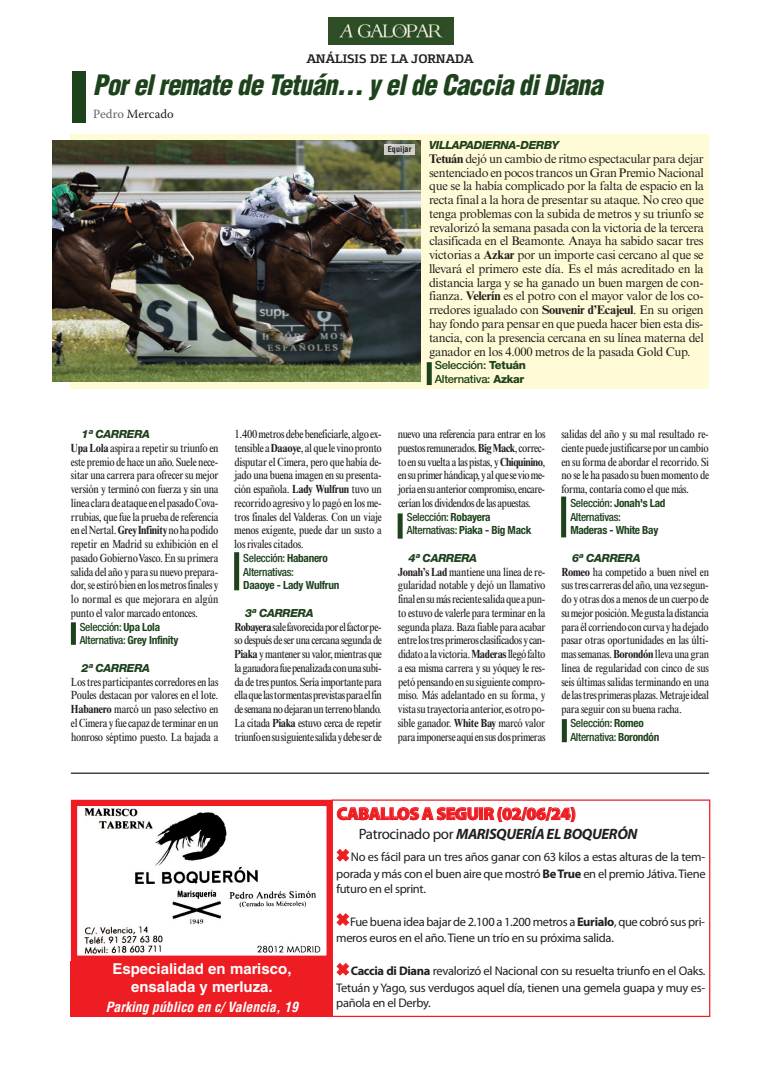
<style>
.page{position:relative;width:780px;height:1088px;background:#fff}
.page>*{position:absolute;margin:0;border:0;box-sizing:border-box;transform-origin:0 0}
.t1{font:italic 900 condensed 27.5px "Helvetica LT Std";letter-spacing:-.025em;color:#1e421c;scale:.96 1}
.t2{font:900 17.5px "Myriad Pro";letter-spacing:-.025em;color:#ee1d23}
.t3{font:700 15px/18px "Helvetica LT Std";color:#fff;text-align:center}
.t4{font:italic 700 15px "Myriad Pro";letter-spacing:-.025em;color:#231f20}
.t5{font:italic 700 condensed 13.75px "Helvetica LT Std";color:#fff}
.t6{font:12.5px/13.8px "Times New Roman MT Std";letter-spacing:-.025em;color:#231f20;text-align:justify}
.t7{font:12.5px/16.5px "Myriad Pro";letter-spacing:-.025em;color:#231f20}
.t8{font:700 12.5px "Bankinter Text";color:#231f20}
.t9{font:12.5px "Warnock Pro";color:#231f20}
.t10{font:condensed 11.88px/13.8px "Times New Roman MT Std";letter-spacing:-.025em;color:#231f20;text-align:justify}
.t11{font:500 condensed 11.25px/13.8px "Helvetica Neue LT Std";letter-spacing:-.025em;color:#1e421c}
.t12{font:italic 800 11.25px "Helvetica Neue LT Std";letter-spacing:-.025em;color:#1e421c}
.t13{font:700 condensed 11.25px "Helvetica Neue LT Std";letter-spacing:-.025em;color:#1e421c}
.t14{font:500 11.25px/13.8px "Helvetica Neue LT Std";letter-spacing:-.025em;color:#1e421c}
.t15{font:700 condensed 8.12px "Helvetica LT Std";color:#231f20}
.s1{color:#636366}
.s2{font-weight:700}
.s3{font-weight:800}
.s4{font-weight:400;font-style:normal}
.s5{color:#ee1d23}
</style>
<div class="page">
<img style="left:329px;top:17px;width:125px;height:27px">
<div style="left:71px;top:134px;width:638px;height:255px;background:#fffbd6"></div>
<div style="left:426px;top:362px;width:5px;height:23px;background:#1e421c"></div>
<div style="left:561px;top:496px;width:5px;height:41px;background:#1e421c"></div>
<div style="left:72px;top:71px;width:14px;height:52px;background:#1e421c"></div>
<div style="left:71px;top:622px;width:5px;height:23px;background:#1e421c"></div>
<div style="left:397px;top:513px;width:5px;height:26px;background:#1e421c"></div>
<div style="left:234px;top:552px;width:5px;height:38px;background:#1e421c"></div>
<div style="left:562px;top:719px;width:5px;height:23px;background:#1e421c"></div>
<img style="left:52px;top:141px;width:368px;height:240px">
<div style="left:331px;top:799px;width:379px;height:218px;border:1px solid #ee1d23"></div>
<svg style="left:337px;top:807px;width:141px;height:13px"></svg>
<div style="left:479px;top:807px;width:4px;height:13px;border:1px solid #ee1d23"></div>
<svg style="left:484px;top:807px;width:91px;height:15px"></svg>
<svg style="left:336px;top:849px;width:13px;height:12px"></svg>
<svg style="left:336px;top:913px;width:13px;height:13px"></svg>
<svg style="left:336px;top:963px;width:13px;height:12px"></svg>
<hr style="left:71px;top:772px;width:638px;height:2px;background:#231f20">
<img style="left:84px;top:808px;width:237px;height:146px">
<div style="left:71px;top:800px;width:262px;height:162px;border:6px solid #ee1d23"></div>
<div style="left:71px;top:961px;width:262px;height:56px;background:#ee1d23"></div>
<img style="left:385px;top:145px;width:29px;height:10px">
<p class="t8" style="left:307px;top:51px;width:168px">ANÁLISIS DE LA JORNADA</p>
<h1 class="t1" style="left:93px;top:74px;width:532px">Por el remate de Tetuán… y el de Caccia di Diana</h1>
<p class="t9" style="left:93px;top:109px;width:82px"><span class="s1">Pedro</span> Mercado</p>
<p class="t15" style="left:388px;top:146px;width:25px">Equijar</p>
<p class="t12" style="left:429px;top:141px;width:132px">VILLAPADIERNA-DERBY</p>
<p class="t6" style="left:429px;top:153px;width:276px"><span class="s2">Tetuán</span> dejó un cambio de ritmo espectacular para dejar sentenciado en pocos trancos un Gran Premio Nacional que se la había complicado por la falta de espacio en la recta final a la hora de presentar su ataque. No creo que tenga problemas con la subida de metros y su triunfo se revalorizó la semana pasada con la victoria de la tercera clasificada en el Beamonte. Anaya ha sabido sacar tres victorias a <span class="s2">Azkar</span> por un importe casi cercano al que se llevará el primero este día. Es el más acreditado en la distancia larga y se ha ganado un buen margen de con&shy;fianza. <span class="s2">Velerín</span> es el potro con el mayor valor de los co&shy;rredores igualado con <span class="s2">Souvenir d’Ecajeul</span>. En su origen hay fondo para pensar en que pueda hacer bien esta dis&shy;tancia, con la presencia cercana en su línea materna del ganador en los 4.000 metros de la pasada Gold Cup.</p>
<p class="t14" style="left:434px;top:359px;width:93px">Selección: <span class="s3">Tetuán<br></span>Alternativa: <span class="s3">Azkar</span></p>
<p class="t12" style="left:81px;top:430px;width:70px">1ª CARRERA</p>
<p class="t10" style="left:71px;top:442px;width:149px"><span class="s2">Upa Lola</span> aspira a repetir su triunfo en este premio de hace un año. Suele nece&shy;sitar una carrera para ofrecer su mejor versión y terminó con fuerza y sin una línea clara de ataque en el pasado Cova&shy;rrubias, que fue la prueba de referencia en el Nertal. <span class="s2">Grey Infinity</span> no ha podido repetir en Madrid su exhibición en el pasado Gobierno Vasco. En su primera salida del año y para su nuevo prepara&shy;dor, se estiró bien en los metros finales y lo normal es que mejorara en algún punto el valor marcado entonces.</p>
<p class="t11" style="left:80px;top:621px;width:100px">Selección: <span class="s2">Upa Lola<br></span>Alternativa: <span class="s2">Grey Infinity</span></p>
<p class="t12" style="left:81px;top:664px;width:70px">2ª CARRERA</p>
<p class="t10" style="left:71px;top:676px;width:149px">Los tres participantes corredores en las Poules destacan por valores en el lote.<br><span class="s2">Habanero</span> marcó un paso selectivo en el Cimera y fue capaz de terminar en un honroso séptimo puesto. La bajada a</p>
<p class="t10" style="left:234px;top:428px;width:149px">1.400 metros debe beneficiarle, algo ex&shy;tensible a <span class="s2">Daaoye</span>, al que le vino pronto disputar el Cimera, pero que había de&shy;jado una buena imagen en su presenta&shy;ción española. <span class="s2">Lady Wulfrun</span> tuvo un recorrido agresivo y lo pagó en los me&shy;tros finales del Valderas. Con un viaje menos exigente, puede dar un susto a los rivales citados.</p>
<p class="t11" style="left:243px;top:552px;width:86px">Selección: <span class="s2">Habanero<br></span>Alternativas:</p>
<p class="t13" style="left:243px;top:581px;width:97px">Daaoye - Lady Wulfrun</p>
<p class="t12" style="left:245px;top:609px;width:70px">3ª CARRERA</p>
<p class="t10" style="left:234px;top:621px;width:149px"><span class="s2">Robayera</span> sale favorecida por el factor pe&shy;so después de ser una cercana segunda de <span class="s2">Piaka</span> y mantener su valor, mientras que la ganadora fue penalizada con una subi&shy;da de tres puntos. Sería importante para ella que las tormentas previstas para el fin de semana no dejaran un terreno blando.<br>La citada <span class="s2">Piaka</span> estuvo cerca de repetir triunfo en su siguiente salida y debe ser de</p>
<p class="t10" style="left:398px;top:428px;width:149px">nuevo una referencia para entrar en los puestos remunerados. <span class="s2">BigMack</span>, correc&shy;to en su vuelta a las pistas, y <span class="s2">Chiquinino</span>, en su primer hándicap, y al que se vio me&shy;joría en su anterior compromiso, encare&shy;cerían los dividendos de las apuestas.</p>
<p class="t11" style="left:407px;top:511px;width:126px">Selección: <span class="s2">Robayera<br></span>Alternativas: <span class="s2">Piaka - Big Mack</span></p>
<p class="t12" style="left:408px;top:554px;width:70px">4ª CARRERA</p>
<p class="t10" style="left:398px;top:566px;width:149px"><span class="s2">Jonah’s Lad</span> mantiene una línea de re&shy;gularidad notable y dejó un llamativo final en su más reciente salida que a pun&shy;to estuvo de valerle para terminar en la segunda plaza. Baza fiable para acabar entre los tres primeros clasificados y can&shy;didato a la victoria. <span class="s2">Maderas</span> llegó falto a esa misma carrera y su yóquey le res&shy;petó pensando en su siguiente compro&shy;miso. Más adelantado en su forma, y vista su trayectoria anterior, es otro po&shy;sible ganador. <span class="s2">White Bay</span> marcó valor para imponerse aquí en sus dos primeras</p>
<p class="t10" style="left:561px;top:428px;width:149px">salidas del año y su mal resultado re&shy;ciente puede justificarse por un cambio en su forma de abordar el recorrido. Si no se le ha pasado su buen momento de forma, contaría como el que más.</p>
<p class="t11" style="left:570px;top:497px;width:97px">Selección: <span class="s2">Jonah's Lad<br></span>Alternativas:</p>
<p class="t13" style="left:570px;top:526px;width:89px">Maderas - White Bay</p>
<p class="t12" style="left:572px;top:554px;width:70px">6ª CARRERA</p>
<p class="t10" style="left:561px;top:566px;width:149px"><span class="s2">Romeo</span> ha competido a buen nivel en sus tres carreras del año, una vez segun&shy;do y otras dos a menos de un cuerpo de su mejor posición. Me gusta la distancia para él corriendo con curva y ha dejado pasar otras oportunidades en las últi&shy;mas semanas. <span class="s2">Borondón</span> lleva una gran línea de regularidad con cinco de sus seis últimas salidas terminando en una de las tres primeras plazas. Metraje ideal para seguir con su buena racha.</p>
<p class="t11" style="left:570px;top:717px;width:90px">Selección: <span class="s2">Romeo<br></span>Alternativa: <span class="s2">Borondón</span></p>
<p class="t3" style="left:112px;top:961px;width:181px">Especialidad en marisco, ensalada y merluza.</p>
<p class="t5" style="left:106px;top:1001px;width:193px">Parking público en c/ Valencia, 19</p>
<h2 class="t2" style="left:337px;top:807px;width:241px">CABALLOS A SEGUIR (02/06/24)</h2>
<p class="t4" style="left:359px;top:828px;width:280px"><span class="s4">Patrocinado por</span> MARISQUERÍA EL BOQUERÓN</p>
<p class="t7" style="left:336px;top:849px;width:371px"><span class="s5">✖</span> No es fácil para un tres años ganar con 63 kilos a estas alturas de la tem&shy;porada y más con el buen aire que mostró <span class="s2">Be True</span> en el premio Játiva. Tiene</p>
<p class="t7" style="left:336px;top:881px;width:91px">futuro en el sprint.</p>
<p class="t7" style="left:336px;top:914px;width:370px"><span class="s5">✖</span>Fue buena idea bajar de 2.100 a 1.200 metros a <span class="s2">Eurialo</span>, que cobró sus pri&shy;meros euros en el año. Tiene un trío en su próxima salida.</p>
<p class="t7" style="left:336px;top:963px;width:371px"><span class="s5">✖</span><span class="s2">Caccia di Diana</span> revalorizó el Nacional con su resuelta triunfo en el Oaks.<br>Tetuán y Yago, sus verdugos aquel día, tienen una gemela guapa y muy es-</p>
<p class="t7" style="left:336px;top:995px;width:96px">pañola en el Derby.</p>
</div>
